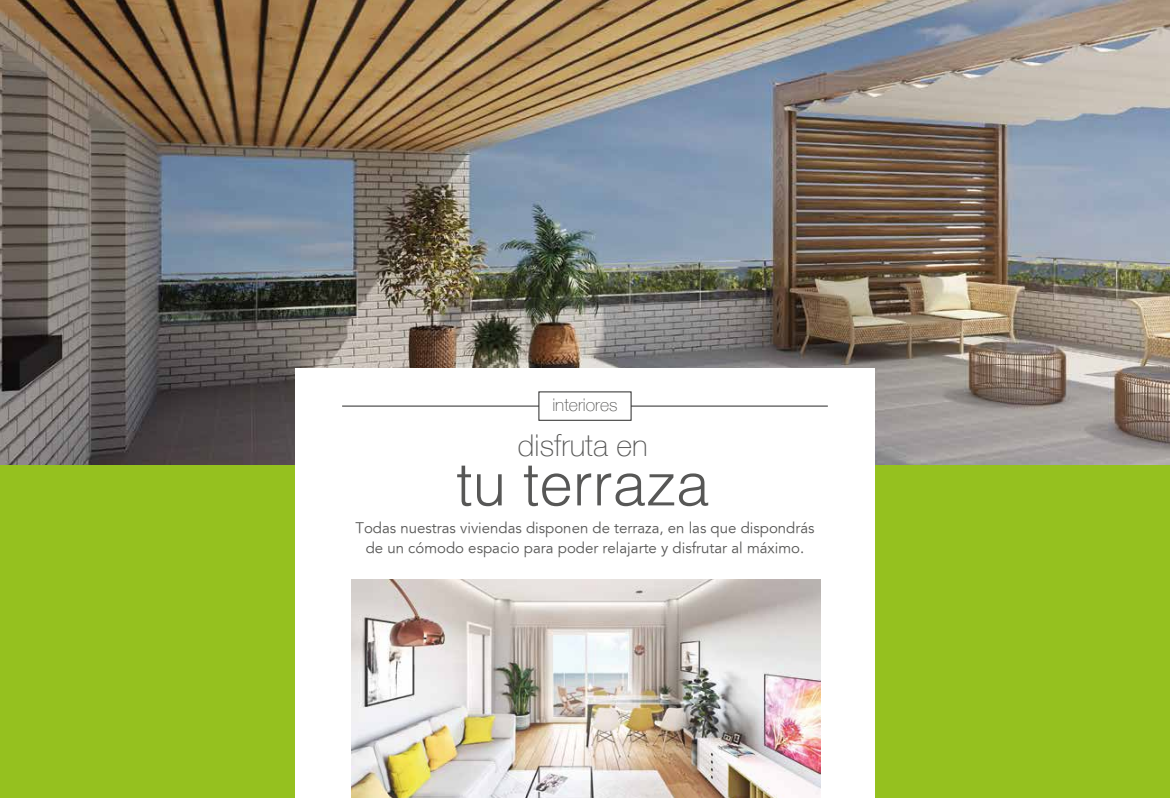
<style>
.page{position:relative;width:1170px;height:798px;background:#fff}
.page>*{position:absolute;margin:0;border:0;box-sizing:border-box;transform-origin:0 0}
.t1{font:300 60px "Helvetica";color:#575756}
.t2{font:100 30px "Helve Nue";color:#575756}
.t3{font:100 17.5px "Helve Nue";color:#575756}
.t4{font:15px/20px "Avenir";color:#575756;text-align:center}
</style>
<div class="page">
<div style="left:0;top:464px;width:1169px;height:333px;background:#95c11f"></div>
<img style="left:0;top:0;width:1169px;height:464px">
<div style="left:295px;top:369px;width:579px;height:428px;background:#fff"></div>
<img style="left:351px;top:579px;width:469px;height:218px">
<hr style="left:342px;top:405px;width:197px;height:1px;background:#282827">
<hr style="left:631px;top:405px;width:196px;height:1px;background:#282827">
<p class="t3" style="left:552px;top:394px;width:67px">interiores</p>
<h2 class="t2" style="left:518px;top:426px;width:131px">disfruta en</h2>
<h1 class="t1" style="left:456px;top:433px;width:255px">tu terraza</h1>
<p class="t4" style="left:355px;top:518px;width:460px">Todas nuestras viviendas disponen de terraza, en las que dispondrás de un cómodo espacio para poder relajarte y disfrutar al máximo.</p>
</div>
